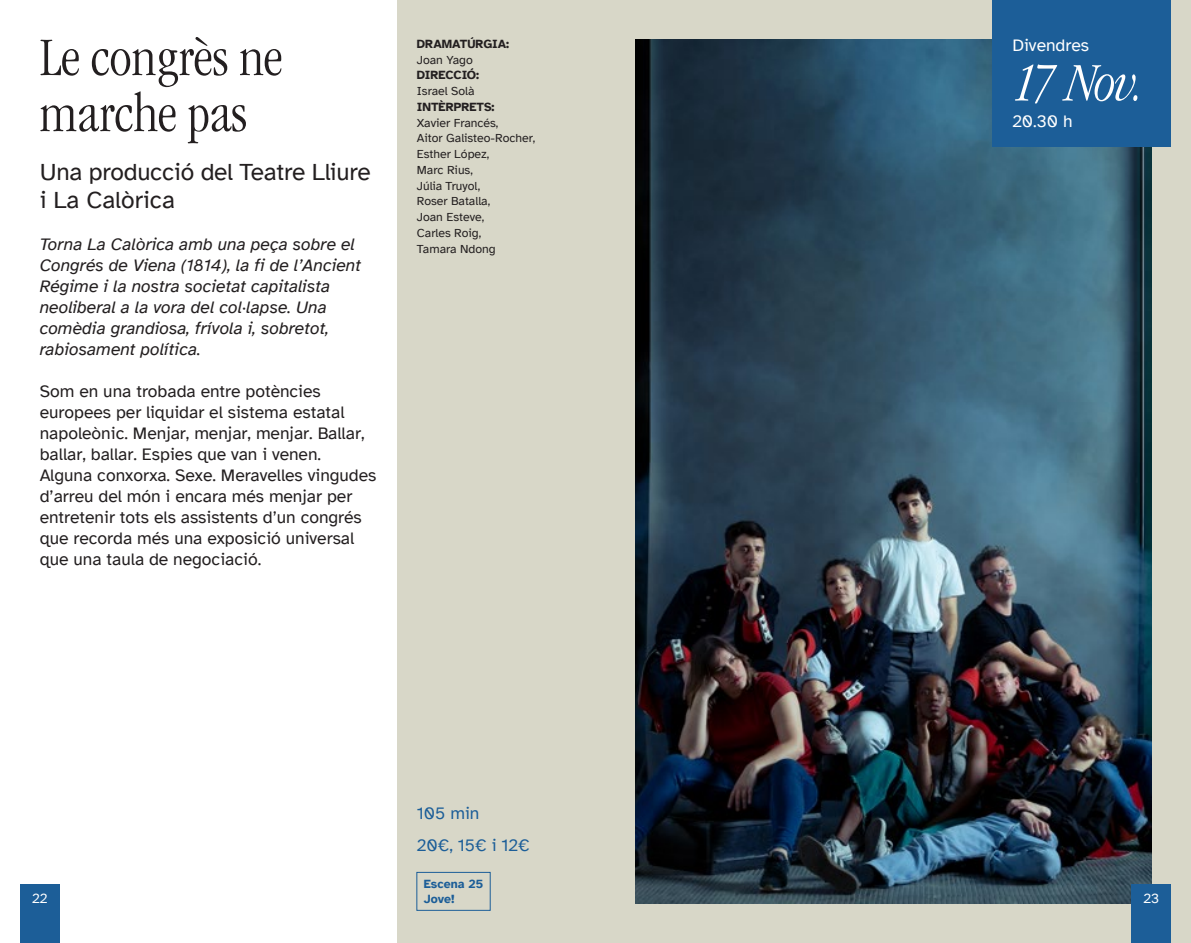
<style>
.page{position:relative;width:1191px;height:943px;background:#fff}
.page>*{position:absolute;margin:0;border:0;box-sizing:border-box;transform-origin:0 0}
.Títol{font:300 condensed 56px/56px "ITC Garamond Std";color:#231f20}
.Data_-_Dia{font:italic 300 condensed 56px "ITC Garamond Std";color:#fff}
.Subtítol{font:24.5px/28px "Atkinson Hyperlegible";letter-spacing:-.01em;color:#231f20}
.t1{font:17.5px/21px "Atkinson Hyperlegible";color:#231f20}
.t2{font:italic 17.5px/21px "Atkinson Hyperlegible";color:#231f20}
.Info{font:17.5px "Atkinson Hyperlegible";color:#1c5e98}
.Data{font:17.5px "Atkinson Hyperlegible";color:#fff}
.Data_-_Hora{font:17.5px "Atkinson Hyperlegible";color:#fff}
.t3{font:14px "Atkinson Hyperlegible";color:#fff}
.Crèdits_-_Text{font:12.25px/15.8px "Atkinson Hyperlegible";color:#231f20}
.Crèdits_-_Títol{font:700 12.25px "Atkinson Hyperlegible";color:#231f20}
.Info_-_Etiqueta{font:700 12.25px/15.8px "Atkinson Hyperlegible";color:#1c5e98}
.Crèdits_-_Títol-2{font:700 12.25px "Atkinson Hyperlegible";letter-spacing:-.02em;color:#231f20}
</style>
<div class="page">
<div style="left:595px;top:0;width:596px;height:943px;background:#d8d7c8"></div>
<div style="left:397px;top:0;width:198px;height:943px;background:#d8d7c8"></div>
<img style="left:635px;top:40px;width:516px;height:863px">
<div style="left:20px;top:884px;width:40px;height:59px;background:#1c5e98"></div>
<div style="left:1131px;top:884px;width:40px;height:59px;background:#1c5e98"></div>
<div style="left:416px;top:872px;width:74px;height:38px;border:1px solid #1c5e98"></div>
<div style="left:992px;top:0;width:179px;height:146px;background:#1c5e98"></div>
<p class="Títol" style="left:40px;top:30px;width:244px">Le congrès ne marche pas</p>
<p class="Subtítol" style="left:40px;top:158px;width:332px">Una producció del Teatre Lliure i La Calòrica</p>
<p class="t2" style="left:40px;top:234px;width:323px">Torna La Calòrica amb una peça sobre el Congrés de Viena (1814), la fi de l’Ancient Régime i la nostra societat capitalista neoliberal a la vora del col·lapse. Una comèdia grandiosa, frívola i, sobretot, rabiosament política.</p>
<p class="t1" style="left:40px;top:381px;width:338px">Som en una trobada entre potències europees per liquidar el sistema estatal napoleònic. Menjar, menjar, menjar. Ballar, ballar, ballar. Espies que van i venen.<br>Alguna conxorxa. Sexe. Meravelles vingudes d’arreu del món i encara més menjar per entretenir tots els assistents d’un congrés que recorda més una exposició universal que una taula de negociació.</p>
<p class="Crèdits_-_Títol" style="left:417px;top:37px;width:94px">DRAMATÚRGIA:</p>
<p class="Crèdits_-_Text" style="left:417px;top:52px;width:57px">Joan Yago</p>
<p class="Crèdits_-_Títol-2" style="left:417px;top:68px;width:64px">DIRECCIÓ:</p>
<p class="Crèdits_-_Text" style="left:417px;top:83px;width:59px">Israel Solà</p>
<p class="Crèdits_-_Títol" style="left:417px;top:100px;width:79px">INTÈRPRETS:</p>
<p class="Crèdits_-_Text" style="left:417px;top:115px;width:83px">Xavier Francés,</p>
<p class="Crèdits_-_Text" style="left:417px;top:131px;width:120px">Aitor Galisteo-Rocher,<br>Esther López,</p>
<p class="Crèdits_-_Text" style="left:417px;top:162px;width:58px">Marc Rius,</p>
<p class="Crèdits_-_Text" style="left:417px;top:178px;width:65px">Júlia Truyol,</p>
<p class="Crèdits_-_Text" style="left:417px;top:194px;width:75px">Roser Batalla,</p>
<p class="Crèdits_-_Text" style="left:417px;top:209px;width:69px">Joan Esteve,</p>
<p class="Crèdits_-_Text" style="left:417px;top:225px;width:80px">Carles Roig,<br>Tamara Ndong</p>
<p class="Data" style="left:1012px;top:36px;width:78px">Divendres</p>
<p class="Data_-_Dia" style="left:1012px;top:52px;width:134px">17 Nov.</p>
<p class="Data_-_Hora" style="left:1012px;top:111px;width:62px">20.30 h</p>
<p class="Info" style="left:417px;top:803px;width:64px">105 min</p>
<p class="Info" style="left:417px;top:835px;width:114px">20€, 15€ i 12€</p>
<p class="Info_-_Etiqueta" style="left:424px;top:875px;width:61px">Escena 25<br>Jove!</p>
<p class="t3" style="left:32px;top:890px;width:17px">22</p>
<p class="t3" style="left:1143px;top:890px;width:17px">23</p>
</div>
